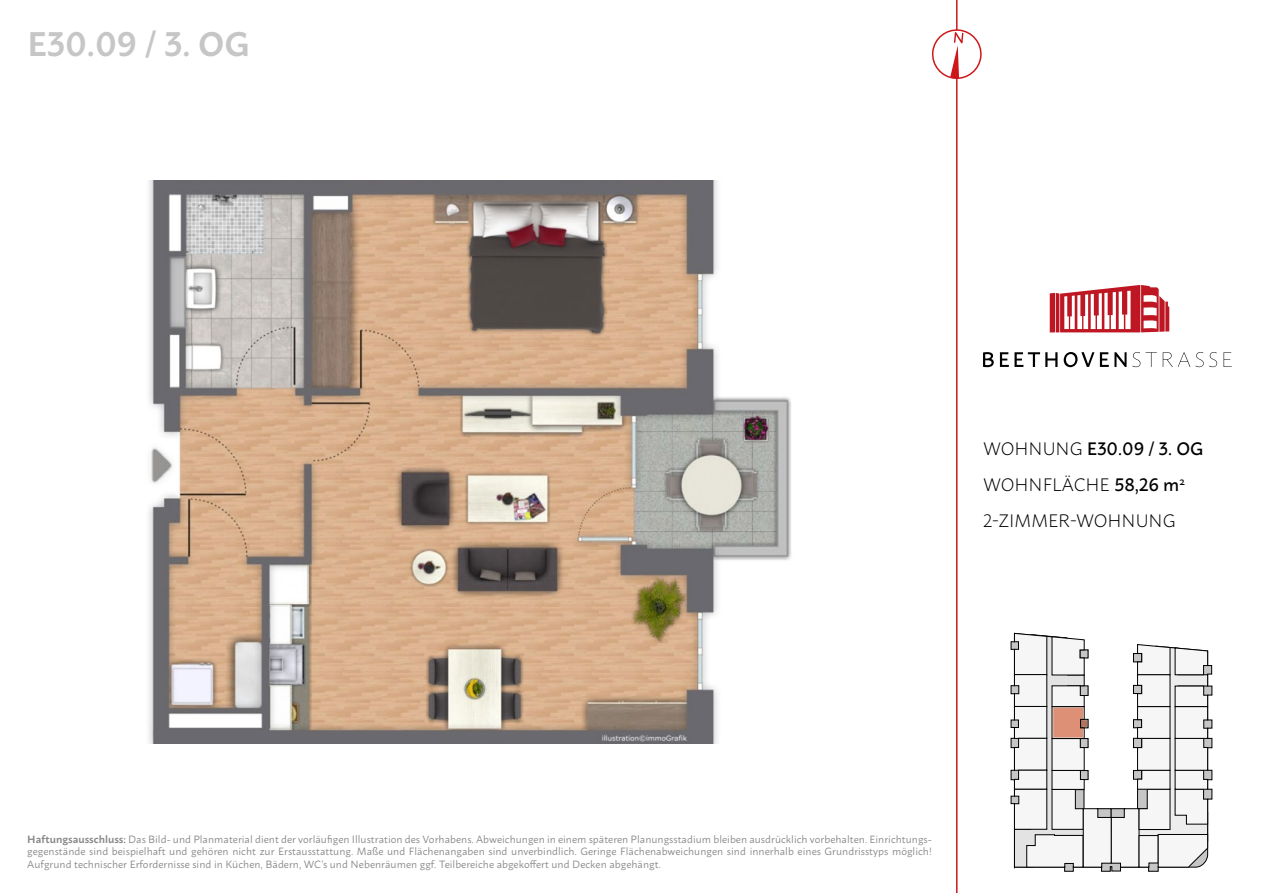
<style>
.page{position:relative;width:1263px;height:893px;background:#fff}
.page>*{position:absolute;margin:0;border:0;box-sizing:border-box;transform-origin:0 0}
.t1{font:600 34.05px "Macho";color:#c6c6c6}
.t2{font:300 18px/36px "Macho";color:#000}
.t3{font:10.5px/12.6px "Macho";letter-spacing:.005em;color:#878787;text-align:justify}
.s1{font-weight:500}
.s2{font-weight:600}
</style>
<div class="page">
<hr style="left:956px;top:0;width:1px;height:893px;background:#cd1719">
<svg style="left:931px;top:27px;width:51px;height:53px"></svg>
<svg style="left:1064px;top:650px;width:148px;height:222px"></svg>
<svg style="left:983px;top:352px;width:11px;height:15px"></svg>
<svg style="left:1000px;top:352px;width:57px;height:15px"></svg>
<svg style="left:1064px;top:352px;width:30px;height:15px"></svg>
<svg style="left:1100px;top:352px;width:26px;height:15px"></svg>
<svg style="left:1132px;top:352px;width:25px;height:15px"></svg>
<svg style="left:1163px;top:352px;width:54px;height:15px"></svg>
<svg style="left:1223px;top:352px;width:9px;height:15px"></svg>
<svg style="left:1050px;top:285px;width:119px;height:47px"></svg>
<img style="left:149px;top:180px;width:642px;height:563px">
<svg style="left:1010px;top:633px;width:198px;height:236px"></svg>
<h1 class="t1" style="left:27px;top:13px;width:224px">E30.09 / 3. OG</h1>
<h2 class="t2" style="left:983px;top:429px;width:222px">WOHNUNG <span class="s1">E30.09 / 3. OG<br></span>WOHNFLÄCHE <span class="s1">58,26 m</span><sup>2<br></sup>2-ZIMMER-WOHNUNG</h2>
<p class="t3" style="left:27px;top:831px;width:906px"><span class="s2">Haftungsausschluss:</span> Das Bild- und Planmaterial dient der vorläufigen Illustration des Vorhabens. Abweichungen in einem späteren Planungsstadium bleiben ausdrücklich vorbehalten. Einrichtungs&shy;gegenstände sind beispielhaft und gehören nicht zur Erstausstattung. Maße und Flächenangaben sind unverbindlich. Geringe Flächenabweichungen sind innerhalb eines Grundrisstyps möglich!<br>Aufgrund technischer Erfordernisse sind in Küchen, Bädern, WC‘s und Nebenräumen ggf. Teilbereiche abgekoffert und Decken abgehängt.</p>
</div>
